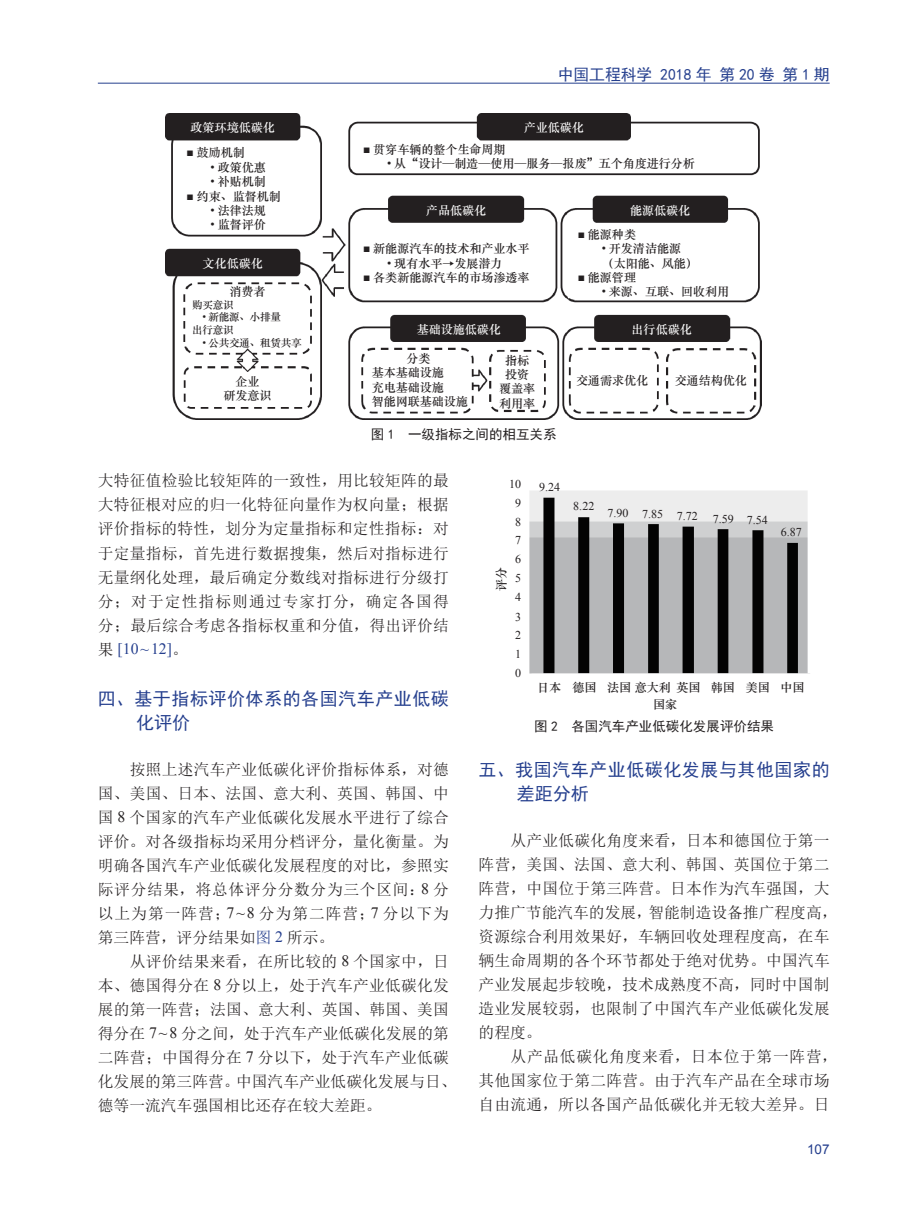
<style>
.page{position:relative;width:919px;height:1217px;background:#fff}
.page>*{position:absolute;margin:0;border:0;box-sizing:border-box;transform-origin:0 0}
.t1{font:18px/24px "Sim Hei";letter-spacing:.03em;color:#253f8e}
.t2{font:15.75px/24px "Sim Sun";letter-spacing:.015em;color:#231f20}
.t3{font:15.75px "Sim Hei";color:#253f8e}
.t4{font:15.75px "Times New Roman";color:#253f8e}
.t5{font:13.5px "Sim Hei";color:#231f20}
.t6{font:13.5px "Arial";color:#253f8e}
.t7{font:12px/14.4px "ST Zhongsong";color:#231f20}
.t8{font:12px/18.9px "Times New Roman";color:#231f20;text-align:justify}
.t9{font:12px "ST Zhongsong";color:#fff}
.t10{font:10.5px/12.6px "ST Zhongsong";letter-spacing:-.02em;color:#231f20}
.s1{font-family:"Times New Roman"}
.s2{font-family:"Adobe Song Std";font-weight:300}
.s3{font-family:"Sim Sun";color:#231f20}
.s4{color:#253f8e}
.s5{font-family:"Times New Roman";color:#253f8e}
</style>
<div class="page">
<hr style="left:98px;top:83px;width:731px;height:1px;background:#253f8e">
<img style="left:166px;top:113px;width:595px;height:306px">
<img style="left:529px;top:491px;width:281px;height:183px">
<p class="t9" style="left:190px;top:119px;width:86px">政策环境低碳化</p>
<p class="t7" style="left:186px;top:145px;width:60px"><span class="s1">■</span> 鼓励机制</p>
<p class="t7" style="left:210px;top:159px;width:57px"><span class="s1">•</span> 政策优惠</p>
<p class="t7" style="left:210px;top:174px;width:57px"><span class="s1">•</span> 补贴机制</p>
<p class="t7" style="left:186px;top:188px;width:96px"><span class="s1">■</span> 约束、监督机制</p>
<p class="t7" style="left:210px;top:203px;width:57px"><span class="s1">•</span> 法律法规</p>
<p class="t7" style="left:210px;top:217px;width:57px"><span class="s1">•</span> 监督评价</p>
<p class="t9" style="left:202px;top:255px;width:62px">文化低碳化</p>
<p class="t7" style="left:229px;top:283px;width:38px">消费者</p>
<p class="t10" style="left:192px;top:298px;width:43px">购买意识</p>
<p class="t10" style="left:192px;top:310px;width:90px;text-indent:10px"><span class="s1">•</span> 新能源、小排量出行意识</p>
<p class="t10" style="left:202px;top:335px;width:100px"><span class="s1">•</span> 公共交通、租赁共享</p>
<p class="t3" style="left:557px;top:66px;width:273px">中国工程科学 2018 年 第 20 卷 第 1 期</p>
<p class="t9" style="left:523px;top:119px;width:62px">产业低碳化</p>
<p class="t7" style="left:363px;top:142px;width:144px"><span class="s1">■</span> 贯穿车辆的整个生命周期</p>
<p class="t7" style="left:387px;top:156px;width:309px"><span class="s1">•</span> 从“设计—制造—使用—服务—报废”五个角度进行分析</p>
<p class="t9" style="left:426px;top:201px;width:62px">产品低碳化</p>
<p class="t9" style="left:630px;top:201px;width:62px">能源低碳化</p>
<p class="t7" style="left:363px;top:241px;width:168px"><span class="s1">■</span> 新能源汽车的技术和产业水平</p>
<p class="t7" style="left:387px;top:255px;width:117px"><span class="s1">•</span> 现有水平→发展潜力</p>
<p class="t7" style="left:363px;top:269px;width:168px"><span class="s1">■</span> 各类新能源汽车的市场渗透率</p>
<p class="t7" style="left:577px;top:226px;width:60px"><span class="s1">■</span> 能源种类</p>
<p class="t7" style="left:577px;top:241px;width:122px;text-indent:24px"><span class="s1">•</span> 开发清洁能源<br><span class="s2">　　</span>（太阳能、风能）</p>
<p class="t7" style="left:577px;top:269px;width:153px"><span class="s1">■</span> 能源管理<br><span class="s2">　　</span><span class="s1">•</span> 来源、互联、回收利用</p>
<p class="t9" style="left:416px;top:320px;width:86px">基础设施低碳化</p>
<p class="t9" style="left:631px;top:320px;width:62px">出行低碳化</p>
<p class="t7" style="left:406px;top:351px;width:26px">分类</p>
<p class="t7" style="left:505px;top:352px;width:26px">指标</p>
<p class="t7" style="left:223px;top:373px;width:50px;text-align:center">企业<br>研发意识</p>
<p class="t7" style="left:371px;top:365px;width:98px">基本基础设施<br>充电基础设施<br>智能网联基础设施</p>
<p class="t7" style="left:499px;top:366px;width:38px;text-align:center">投资覆盖率利用率</p>
<p class="t7" style="left:576px;top:372px;width:74px">交通需求优化</p>
<p class="t7" style="left:674px;top:372px;width:74px">交通结构优化</p>
<p class="t5" style="left:371px;top:428px;width:187px">图 1 一级指标之间的相互关系</p>
<p class="t2" style="left:98px;top:468px;width:352px;text-align:justify">大特征值检验比较矩阵的一致性，用比较矩阵的最大特征根对应的归一化特征向量作为权向量；根据评价指标的特性，划分为定量指标和定性指标：对于定量指标，首先进行数据搜集，然后对指标进行无量纲化处理，最后确定分数线对指标进行分级打分；对于定性指标则通过专家打分，确定各国得分；最后综合考虑各指标权重和分值，得出评价结</p>
<p class="t4" style="left:98px;top:638px;width:91px"><span class="s3">果</span> [10 ~ 12]<span class="s3">。</span></p>
<p class="t1" style="left:136px;top:686px;width:314px;text-indent:-38px">四、基于指标评价体系的各国汽车产业低碳化评价</p>
<p class="t2" style="left:98px;top:756px;width:352px;text-align:justify;text-indent:32px">按照上述汽车产业低碳化评价指标体系，对德国、美国、日本、法国、意大利、英国、韩国、中国 <span class="s1">8</span> 个国家的汽车产业低碳化发展水平进行了综合评价。对各级指标均采用分档评分，量化衡量。为明确各国汽车产业低碳化发展程度的对比，参照实际评分结果，将总体评分分数分为三个区间：<span class="s1">8</span> 分以上为第一阵营；<span class="s1">7~8</span> 分为第二阵营；<span class="s1">7</span> 分以下为第三阵营，评分结果如<span class="s4">图</span> <span class="s5">2</span> 所示。</p>
<p class="t2" style="left:98px;top:948px;width:360px;text-indent:32px">从评价结果来看，在所比较的 <span class="s1">8</span> 个国家中，日本、德国得分在 <span class="s1">8</span> 分以上，处于汽车产业低碳化发展的第一阵营；法国、意大利、英国、韩国、美国得分在 <span class="s1">7~8</span> 分之间，处于汽车产业低碳化发展的第二阵营；中国得分在 <span class="s1">7</span> 分以下，处于汽车产业低碳化发展的第三阵营。中国汽车产业低碳化发展与日、德等一流汽车强国相比还存在较大差距。</p>
<p class="t8" style="left:509px;top:474px;width:13px">10</p>
<p class="t8" style="left:539px;top:477px;width:22px">9.24</p>
<p class="t7" style="left:493px;top:591px;width:25px;rotate:-90deg">评分</p>
<p class="t8" style="left:515px;top:493px;width:7px;line-height:18.5px">9<br>8<br>7</p>
<p class="t8" style="left:515px;top:549px;width:7px">6<br>5<br>4<br>3<br>2<br>1<br>0</p>
<p class="t8" style="left:573px;top:496px;width:22px">8.22</p>
<p class="t8" style="left:607px;top:506px;width:162px">7.90 7.85 7.72 7.59 7.54</p>
<p class="t8" style="left:780px;top:522px;width:22px">6.87</p>
<p class="t7" style="left:537px;top:679px;width:135px">日本 德国 法国意大利</p>
<p class="t7" style="left:653px;top:677px;width:49px;line-height:17.7px;text-indent:23px">英国国家</p>
<p class="t7" style="left:711px;top:679px;width:95px">韩国 美国 中国</p>
<p class="t5" style="left:534px;top:718px;width:241px">图 2 各国汽车产业低碳化发展评价结果</p>
<p class="t1" style="left:517px;top:757px;width:314px;text-indent:-38px">五、我国汽车产业低碳化发展与其他国家的差距分析</p>
<p class="t2" style="left:478px;top:828px;width:360px;text-indent:32px">从产业低碳化角度来看，日本和德国位于第一阵营，美国、法国、意大利、韩国、英国位于第二阵营，中国位于第三阵营。日本作为汽车强国，大力推广节能汽车的发展，智能制造设备推广程度高，资源综合利用效果好，车辆回收处理程度高，在车辆生命周期的各个环节都处于绝对优势。中国汽车产业发展起步较晚，技术成熟度不高，同时中国制造业发展较弱，也限制了中国汽车产业低碳化发展的程度。</p>
<p class="t2" style="left:478px;top:1044px;width:360px;text-indent:32px">从产品低碳化角度来看，日本位于第一阵营，其他国家位于第二阵营。由于汽车产品在全球市场自由流通，所以各国产品低碳化并无较大差异。日</p>
<p class="t6" style="left:807px;top:1140px;width:24px">107</p>
</div>
